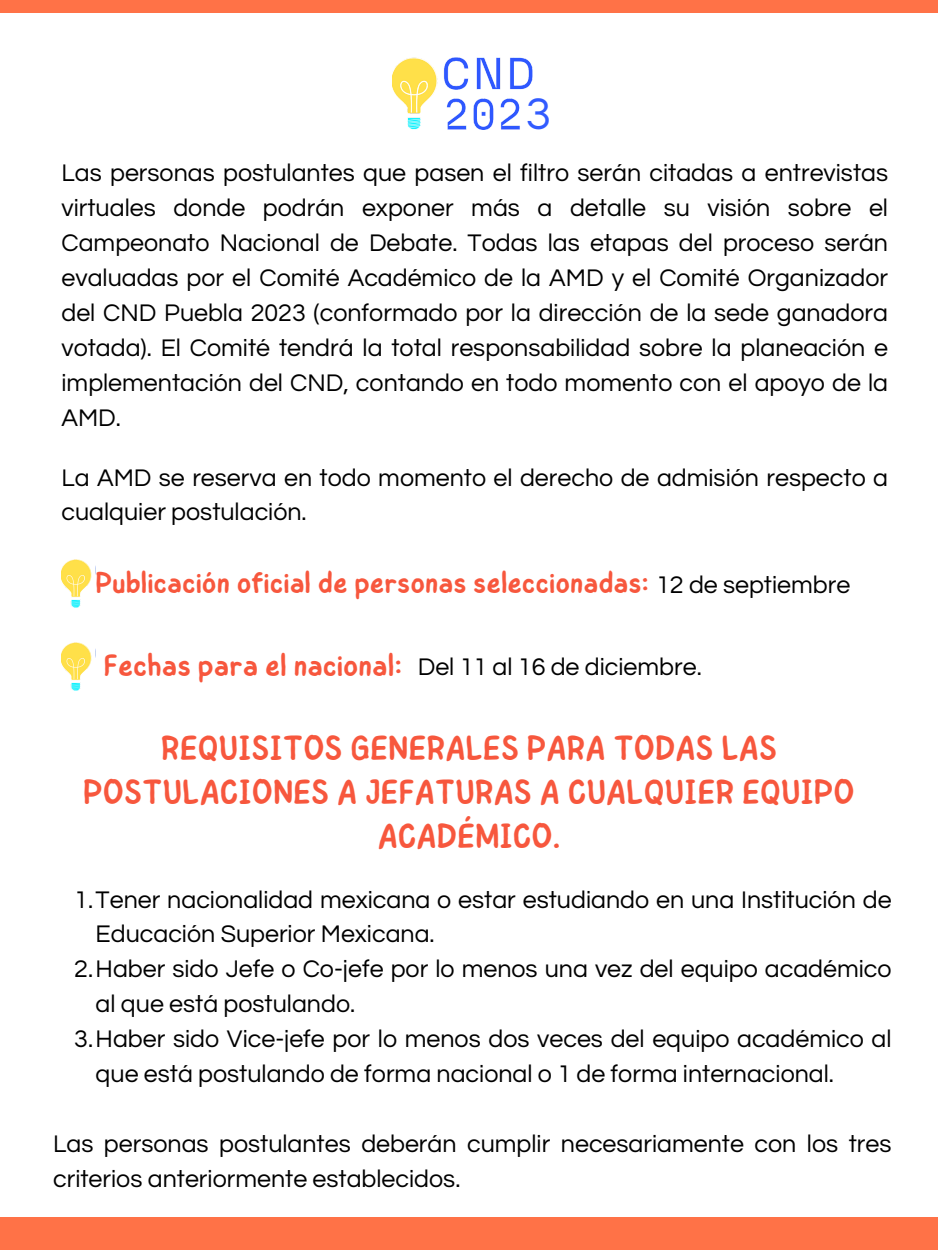
<style>
.page{position:relative;width:938px;height:1250px;background:#fff}
.page>*{position:absolute;margin:0;border:0;box-sizing:border-box;transform-origin:0 0}
.t1{font:46px "Questrial";color:#325bff}
.t2{font:500 35px/43.9px "Childos Arabic";color:#f7573d;text-align:center}
.t3{font:500 31px "Childos Arabic";color:#f7573d}
.t4{font:500 30px "Childos Arabic";color:#f7573d}
.t5{font:25px/34.9px "Questrial";color:#000}
</style>
<div class="page">
<div style="left:0;top:1217px;width:937px;height:33px;background:#ff7247"></div>
<div style="left:0;top:0;width:937px;height:12px;background:#ff7247"></div>
<img style="left:61px;top:559px;width:31px;height:49px">
<img style="left:61px;top:642px;width:31px;height:49px">
<img style="left:393px;top:58px;width:140px;height:72px">
<p class="t1" style="left:525px;top:92px;width:27px">3</p>
<p class="t5" style="left:61px;top:156px;width:828px;text-align:justify">Las personas postulantes que pasen el filtro serán citadas a entrevistas virtuales donde podrán exponer más a detalle su visión sobre el Campeonato Nacional de Debate. Todas las etapas del proceso serán evaluadas por el Comité Académico de la AMD y el Comité Organizador del CND Puebla 2023 (conformado por la dirección de la sede ganadora votada). El Comité tendrá la total responsabilidad sobre la planeación e implementación del CND, contando en todo momento con el apoyo de la AMD.</p>
<p class="t5" style="left:61px;top:460px;width:828px">La AMD se reserva en todo momento el derecho de admisión respecto a cualquier postulación.</p>
<p class="t4" style="left:95px;top:562px;width:555px">Publicación oficial de personas seleccionadas:</p>
<p class="t5" style="left:656px;top:568px;width:196px">12 de septiembre</p>
<p class="t3" style="left:104px;top:644px;width:299px">Fechas para el nacional:</p>
<p class="t5" style="left:418px;top:650px;width:285px">Del 11 al 16 de diciembre.</p>
<p class="t2" style="left:83px;top:727px;width:773px">REQUISITOS GENERALES PARA TODAS LAS<br>POSTULACIONES A JEFATURAS A CUALQUIER EQUIPO<br>ACADÉMICO.</p>
<p class="t5" style="left:96px;top:882px;width:797px;text-indent:-21px">1.Tener nacionalidad mexicana o estar estudiando en una Institución de<br>Educación Superior Mexicana.</p>
<p class="t5" style="left:96px;top:952px;width:797px;text-indent:-21px">2.Haber sido Jefe o Co-jefe por lo menos una vez del equipo académico al que está postulando.</p>
<p class="t5" style="left:96px;top:1022px;width:797px;text-indent:-21px">3.Haber sido Vice-jefe por lo menos dos veces del equipo académico al que está postulando de forma nacional o 1 de forma internacional.</p>
<p class="t5" style="left:53px;top:1127px;width:839px">Las personas postulantes deberán cumplir necesariamente con los tres criterios anteriormente establecidos.</p>
</div>
